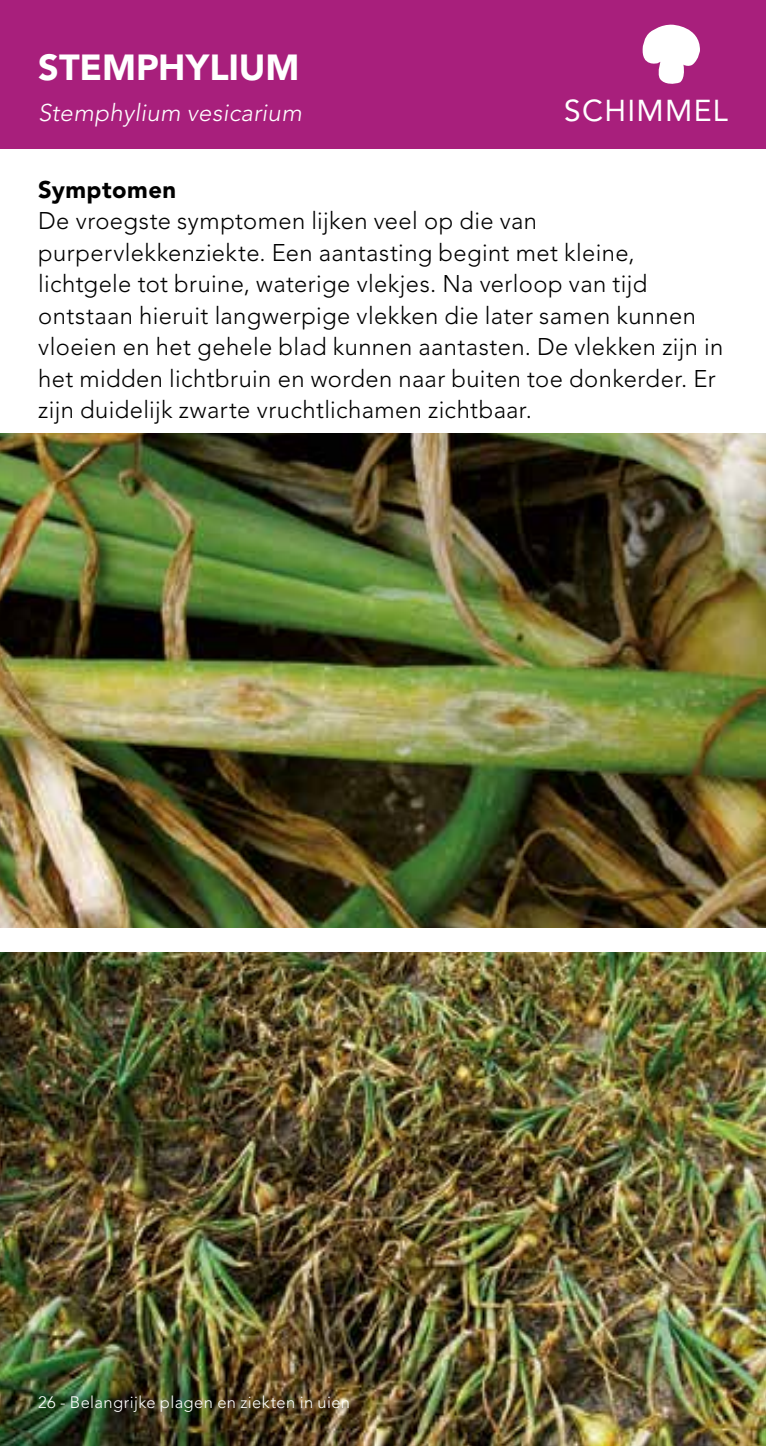
<style>
.page{position:relative;width:766px;height:1446px;background:#fff}
.page>*{position:absolute;margin:0;border:0;box-sizing:border-box;transform-origin:0 0}
.t1{font:900 36px "Avenir";letter-spacing:-.005em;color:#fff}
.t2{font:30px "Avenir";letter-spacing:.045em;color:#fff}
.t3{font:300 24px/31.5px "Avenir";letter-spacing:.015em;color:#000}
.t4{font:italic 300 24px "Avenir";letter-spacing:.01em;color:#fff}
.t5{font:900 24px "Avenir";letter-spacing:.02em;color:#000}
.t6{font:300 16.5px "Avenir";letter-spacing:.025em;color:#fff}
</style>
<div class="page">
<div style="left:0;top:0;width:765px;height:148px;background:#a81f7c"></div>
<img style="left:0;top:952px;width:765px;height:494px">
<img style="left:0;top:434px;width:765px;height:493px">
<svg style="left:642px;top:25px;width:57px;height:59px"></svg>
<h1 class="t1" style="left:38px;top:45px;width:262px">STEMPHYLIUM</h1>
<p class="t4" style="left:38px;top:99px;width:265px">Stemphylium vesicarium</p>
<p class="t2" style="left:564px;top:93px;width:165px">SCHIMMEL</p>
<p class="t5" style="left:38px;top:175px;width:139px">Symptomen</p>
<p class="t3" style="left:38px;top:205px;width:686px">De vroegste symptomen lijken veel op die van purpervlekkenziekte. Een aantasting begint met kleine, lichtgele tot bruine, waterige vlekjes. Na verloop van tijd ontstaan hieruit langwerpige vlekken die later samen kunnen vloeien en het gehele blad kunnen aantasten. De vlekken zijn in het midden lichtbruin en worden naar buiten toe donkerder. Er zijn duidelijk zwarte vruchtlichamen zichtbaar.</p>
<p class="t6" style="left:38px;top:1392px;width:313px">26 - Belangrijke plagen en ziekten in uien</p>
</div>
